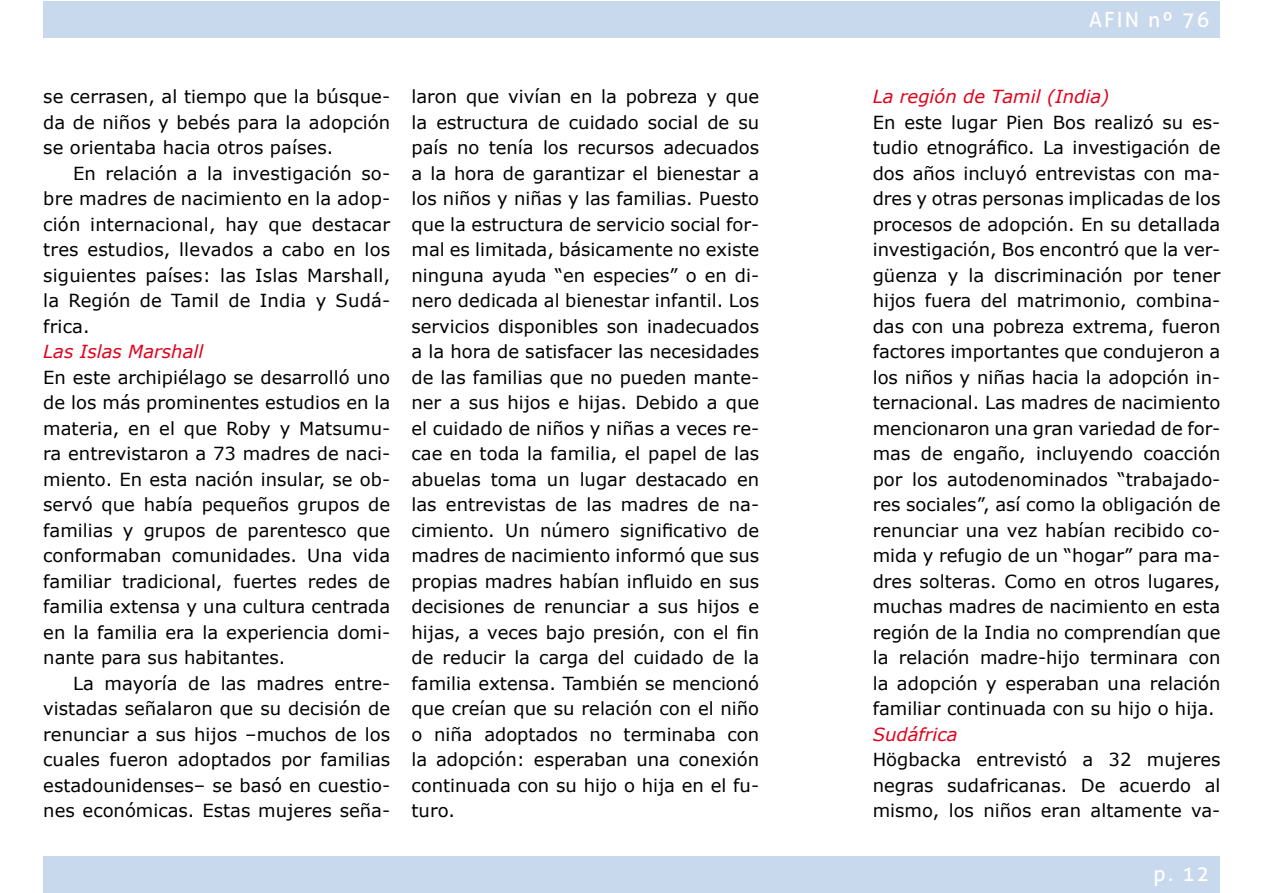
<style>
.page{position:relative;width:1263px;height:893px;background:#fff}
.page>*{position:absolute;margin:0;border:0;box-sizing:border-box;transform-origin:0 0}
.t1{font:21px "Aller";letter-spacing:.1em;color:#fff}
.t2{font:18px/25.5px "Verdana";color:#000;text-align:justify}
.t3{font:italic 18px "Verdana";color:#e2001a}
</style>
<div class="page">
<div style="left:43px;top:1px;width:1177px;height:37px;background:#c8d9ee"></div>
<div style="left:43px;top:856px;width:1177px;height:37px;background:#c8d9ee"></div>
<p class="t2" style="left:43px;top:84px;width:348px">se cerrasen, al tiempo que la búsque&shy;da de niños y bebés para la adopción se orientaba hacia otros países.</p>
<p class="t2" style="left:43px;top:160px;width:348px;text-indent:30px">En relación a la investigación so&shy;bre madres de nacimiento en la adop&shy;ción internacional, hay que destacar tres estudios, llevados a cabo en los siguientes países: las Islas Marshall, la Región de Tamil de India y Sudá&shy;frica.</p>
<p class="t3" style="left:43px;top:339px;width:162px">Las Islas Marshall</p>
<p class="t2" style="left:43px;top:364px;width:348px">En este archipiélago se desarrolló uno de los más prominentes estudios en la materia, en el que Roby y Matsumu&shy;ra entrevistaron a 73 madres de naci&shy;miento. En esta nación insular, se ob&shy;servó que había pequeños grupos de familias y grupos de parentesco que conformaban comunidades. Una vida familiar tradicional, fuertes redes de familia extensa y una cultura centrada en la familia era la experiencia domi&shy;nante para sus habitantes.</p>
<p class="t2" style="left:43px;top:670px;width:348px;text-indent:30px">La mayoría de las madres entre&shy;vistadas señalaron que su decisión de renunciar a sus hijos –muchos de los cuales fueron adoptados por familias estadounidenses– se basó en cuestio&shy;nes económicas. Estas mujeres seña-</p>
<p class="t2" style="left:411px;top:84px;width:349px">laron que vivían en la pobreza y que la estructura de cuidado social de su país no tenía los recursos adecuados a la hora de garantizar el bienestar a los niños y niñas y las familias. Puesto que la estructura de servicio social for&shy;mal es limitada, básicamente no existe ninguna ayuda “en especies” o en di&shy;nero dedicada al bienestar infantil. Los servicios disponibles son inadecuados a la hora de satisfacer las necesidades de las familias que no pueden mante&shy;ner a sus hijos e hijas. Debido a que el cuidado de niños y niñas a veces re&shy;cae en toda la familia, el papel de las abuelas toma un lugar destacado en las entrevistas de las madres de na&shy;cimiento. Un número significativo de madres de nacimiento informó que sus propias madres habían influido en sus decisiones de renunciar a sus hijos e hijas, a veces bajo presión, con el fin de reducir la carga del cuidado de la familia extensa. También se mencionó que creían que su relación con el niño o niña adoptados no terminaba con la adopción: esperaban una conexión continuada con su hijo o hija en el fu&shy;turo.</p>
<p class="t1" style="left:1089px;top:7px;width:122px">AFIN nº 76</p>
<p class="t3" style="left:873px;top:84px;width:238px">La región de Tamil (India)</p>
<p class="t2" style="left:873px;top:109px;width:349px">En este lugar Pien Bos realizó su es&shy;tudio etnográfico. La investigación de dos años incluyó entrevistas con ma&shy;dres y otras personas implicadas de los procesos de adopción. En su detallada investigación, Bos encontró que la ver&shy;güenza y la discriminación por tener hijos fuera del matrimonio, combina&shy;das con una pobreza extrema, fueron factores importantes que condujeron a los niños y niñas hacia la adopción in&shy;ternacional. Las madres de nacimiento mencionaron una gran variedad de for&shy;mas de engaño, incluyendo coacción por los autodenominados “trabajado&shy;res sociales”, así como la obligación de renunciar una vez habían recibido co&shy;mida y refugio de un “hogar” para ma&shy;dres solteras. Como en otros lugares, muchas madres de nacimiento en esta región de la India no comprendían que la relación madre-hijo terminara con la adopción y esperaban una relación familiar continuada con su hijo o hija.</p>
<p class="t3" style="left:873px;top:722px;width:86px">Sudáfrica</p>
<p class="t2" style="left:873px;top:747px;width:349px">Högbacka entrevistó a 32 mujeres negras sudafricanas. De acuerdo al mismo, los niños eran altamente va-</p>
<p class="t1" style="left:1153px;top:861px;width:57px">p. 12</p>
</div>
